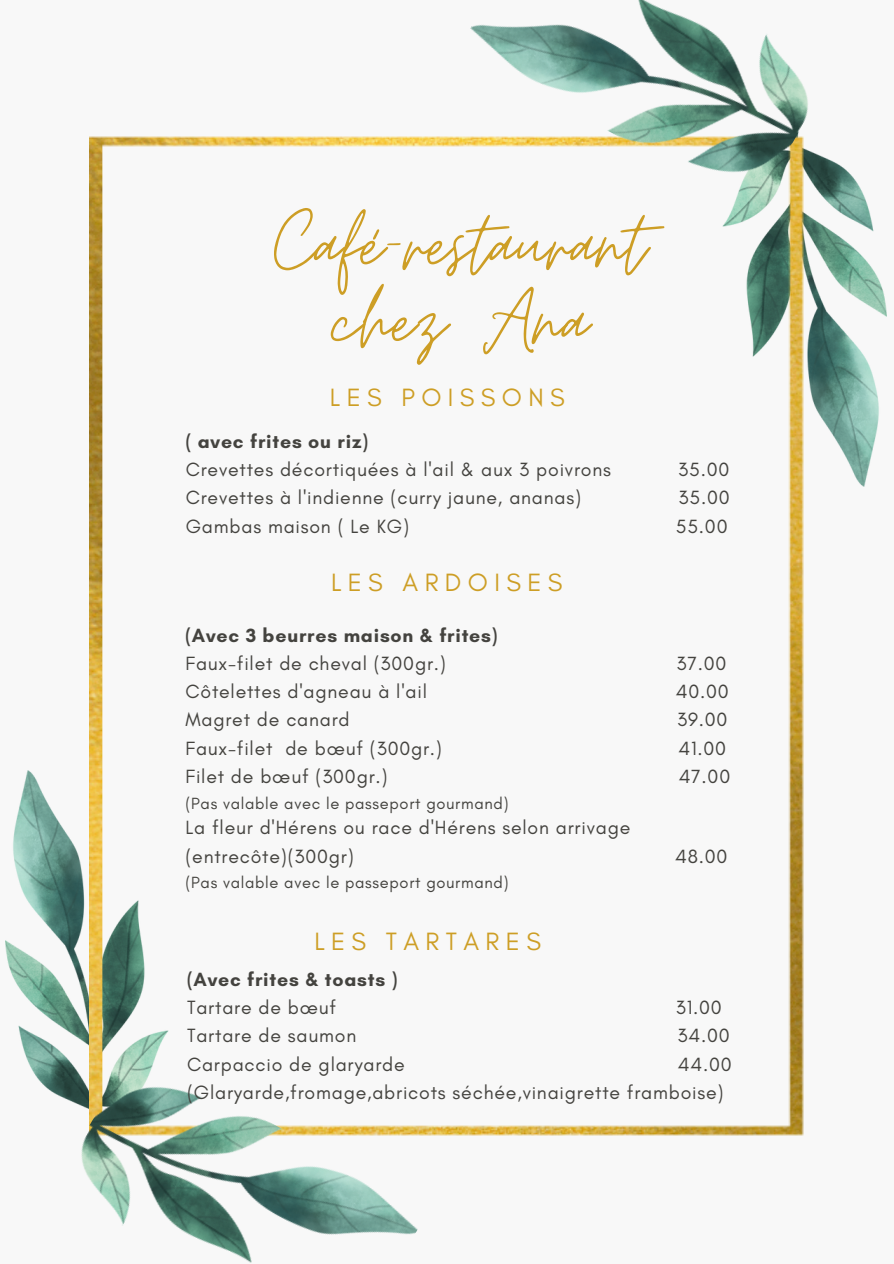
<style>
.page{position:relative;width:894px;height:1264px;background:#fff}
.page>*{position:absolute;margin:0;border:0;box-sizing:border-box;transform-origin:0 0}
.t1{font:97.05px/76.7px "Moon Time";color:#cd9e25;text-align:center}
.t2{font:25.5px "Glacial Indifference";letter-spacing:.25em;color:#cd9e25}
.t3{font:19.5px/28.2px "Glacial Indifference";letter-spacing:.04em;color:#44433f}
.t4{font:700 19.5px "Glacial Indifference";letter-spacing:.04em;color:#44433f}
.t5{font:16.5px "Glacial Indifference";letter-spacing:.04em;color:#44433f}
</style>
<div class="page">
<div style="left:0;top:0;width:893px;height:1263px;background:#f8f8f8"></div>
<img style="left:6px;top:770px;width:83px;height:323px">
<img style="left:804px;top:161px;width:81px;height:325px">
<img style="left:89px;top:136px;width:715px;height:999px">
<img style="left:460px;top:0;width:373px;height:213px">
<img style="left:54px;top:1045px;width:373px;height:218px">
<p class="t1" style="left:274px;top:208px;width:373px">Café-restaurant chez Ana</p>
<p class="t2" style="left:330px;top:381px;width:236px">LES POISSONS</p>
<p class="t4" style="left:186px;top:429px;width:184px">( avec frites ou riz)</p>
<p class="t3" style="left:186px;top:455px;width:426px">Crevettes décortiquées à l'ail &amp; aux 3 poivrons</p>
<p class="t3" style="left:678px;top:455px;width:53px">35.00</p>
<p class="t3" style="left:186px;top:483px;width:396px">Crevettes à l'indienne (curry jaune, ananas)</p>
<p class="t3" style="left:678px;top:483px;width:53px">35.00</p>
<p class="t3" style="left:186px;top:511px;width:225px">Gambas maison ( Le KG)</p>
<p class="t3" style="left:675px;top:511px;width:53px">55.00</p>
<p class="t2" style="left:331px;top:567px;width:233px">LES ARDOISES</p>
<p class="t4" style="left:185px;top:623px;width:313px">(Avec 3 beurres maison &amp; frites)</p>
<h1 class="t3" style="left:185px;top:649px;width:262px">Faux-filet de cheval (300gr.)</h1>
<h1 class="t3" style="left:676px;top:649px;width:51px">37.00</h1>
<h2 class="t3" style="left:185px;top:677px;width:243px">Côtelettes d'agneau à l'ail</h2>
<h2 class="t3" style="left:675px;top:677px;width:54px">40.00</h2>
<p class="t3" style="left:185px;top:705px;width:166px">Magret de canard</p>
<p class="t3" style="left:677px;top:705px;width:52px">39.00</p>
<p class="t3" style="left:185px;top:733px;width:258px">Faux-filet de bœuf (300gr.)</p>
<p class="t3" style="left:678px;top:733px;width:49px">41.00</p>
<p class="t3" style="left:185px;top:761px;width:203px">Filet de bœuf (300gr.)</p>
<p class="t3" style="left:678px;top:761px;width:53px">47.00</p>
<p class="t5" style="left:185px;top:793px;width:324px">(Pas valable avec le passeport gourmand)</p>
<p class="t3" style="left:185px;top:813px;width:446px">La fleur d'Hérens ou race d'Hérens selon arrivage (entrecôte)(300gr)</p>
<p class="t3" style="left:675px;top:841px;width:54px">48.00</p>
<h2 class="t5" style="left:185px;top:872px;width:324px">(Pas valable avec le passeport gourmand)</h2>
<p class="t2" style="left:314px;top:925px;width:228px">LES TARTARES</p>
<p class="t4" style="left:187px;top:967px;width:212px">(Avec frites &amp; toasts )</p>
<p class="t3" style="left:187px;top:993px;width:151px">Tartare de bœuf</p>
<p class="t3" style="left:675px;top:993px;width:47px">31.00</p>
<h2 class="t3" style="left:187px;top:1021px;width:171px">Tartare de saumon</h2>
<h2 class="t3" style="left:677px;top:1021px;width:54px">34.00</h2>
<p class="t3" style="left:187px;top:1049px;width:219px">Carpaccio de glaryarde</p>
<p class="t3" style="left:677px;top:1049px;width:55px">44.00</p>
<p class="t3" style="left:187px;top:1077px;width:538px">(Glaryarde,fromage,abricots séchée,vinaigrette framboise)</p>
</div>
